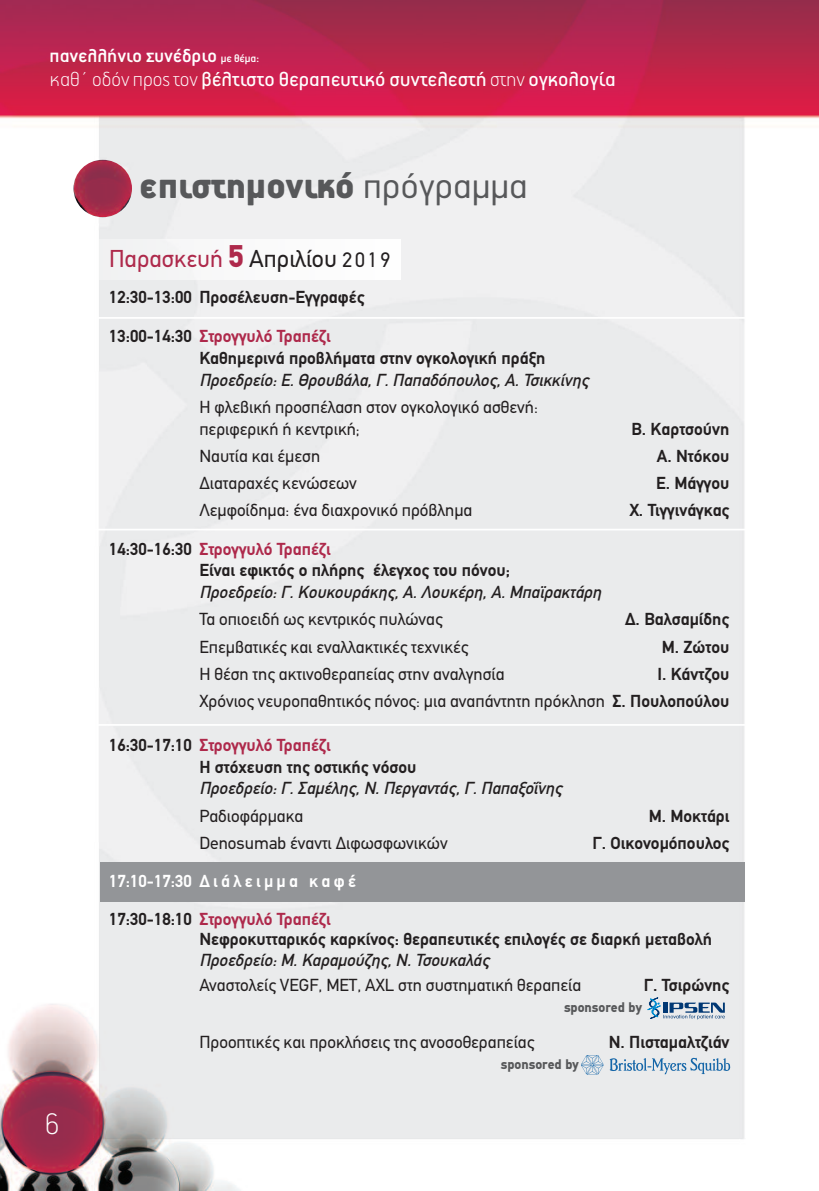
<style>
.page{position:relative;width:819px;height:1191px;background:#fff}
.page>*{position:absolute;margin:0;border:0;box-sizing:border-box;transform-origin:0 0}
.t1{font:900 40.6px "PF Premier Display";color:#57585a}
.t2{font:100 33.25px "PF Premier Display";color:#fff}
.t3{font:24.5px "PF Din Text";color:#ae294b}
.t4{font:22.75px "PF Premier Display";color:#fff}
.t5{font:500 21px "PF Premier Display";color:#fff}
.t6{font:17.5px/21.9px "PF Din Text";color:#231f20}
.t7{font:700 17.5px/21.9px "PF Din Text";color:#231f20}
.t8{font:italic 500 17.5px "PF Din Text";color:#231f20}
.t9{font:700 17.5px/37.4px "PF Din Text";color:#fff}
.t10{font:900 14px "PF Din Text";color:#57585a}
.s1{font-size:12.25px}
.s2{font-weight:100}
.s3{font-weight:300}
.s4{font-weight:900;font-size:31.5px}
.s5{color:#231f20}
.s6{font-size:21px;color:#231f20}
.s7{color:#ae294b}
.s8{font-weight:700}
</style>
<div class="page">
<img style="left:0;top:0;width:819px;height:1191px">
<img style="left:73px;top:160px;width:59px;height:57px;border-radius:50%">
<hr style="left:81px;top:317px;width:676px;height:2px;background:#fff">
<hr style="left:78px;top:529px;width:675px;height:1px;background:#fff">
<hr style="left:85px;top:724px;width:676px;height:2px;background:#fff">
<div style="left:0;top:239px;width:401px;height:40px;background:#fbfbfb"></div>
<div style="left:100px;top:861px;width:644px;height:40px;background:#939598"></div>
<svg style="left:609px;top:1057px;width:121px;height:17px"></svg>
<svg style="left:581px;top:1055px;width:22px;height:19px"></svg>
<svg style="left:647px;top:997px;width:77px;height:22px"></svg>
<p class="t5" style="left:50px;top:47px;width:211px">πανελλήνιο Συνέδριο <span class="s1">με θέμα:</span></p>
<h3 class="t4" style="left:50px;top:70px;width:567px"><span class="s2">Καθ΄ οδόν προςτον</span> βέλτιστο θεραπευτικό συντελεστή <span class="s2">στην</span> ογκολογία</h3>
<h1 class="t1" style="left:139px;top:170px;width:390px">επιστημονικό <span class="s3">πρόγραμμα</span></h1>
<h3 class="t3" style="left:109px;top:245px;width:283px">Παρασκευή <span class="s4">5</span> <span class="s5">Απριλίου</span> <span class="s6">2 0 1 9</span></h3>
<p class="t7" style="left:109px;top:286px;width:257px">12:30-13:00 Προσέλευση-Εγγραφές</p>
<p class="t7" style="left:199px;top:325px;width:347px;text-indent:-90px">13:00-14:30 <span class="s7">Στρογγυλό Τραπέζι<br></span>Καθημερινά προβλήματα στην ογκολογική πράξη</p>
<p class="t8" style="left:199px;top:369px;width:390px">Προεδρείο: Ε. Θρουβάλα, Γ. Παπαδόπουλος, Α. Τσικκίνης</p>
<p class="t6" style="left:199px;top:396px;width:340px">Η φλεβική προσπέλαση στον ογκολογικό ασθενή: περιφερική ή κεντρική;</p>
<p class="t7" style="left:631px;top:418px;width:100px">Β. Καρτσούνη</p>
<h2 class="t2" style="left:44px;top:1111px;width:17px">6</h2>
<p class="t6" style="left:199px;top:445px;width:122px">Ναυτία και έμεση</p>
<p class="t7" style="left:656px;top:445px;width:74px">Α. Ντόκου</p>
<p class="t6" style="left:199px;top:472px;width:159px">Διαταραχές κενώσεων</p>
<p class="t7" style="left:656px;top:472px;width:75px">Ε. Μάγγου</p>
<p class="t6" style="left:199px;top:499px;width:274px">Λεμφοίδημα: ένα διαχρονικό πρόβλημα</p>
<p class="t7" style="left:629px;top:499px;width:101px">Χ. Τιγγινάγκας</p>
<p class="t7" style="left:199px;top:537px;width:312px;text-indent:-90px">14:30-16:30 <span class="s7">Στρογγυλό Τραπέζι<br></span>Είναι εφικτός ο πλήρης έλεγχος του πόνου;</p>
<p class="t8" style="left:199px;top:582px;width:403px">Προεδρείο: Γ. Κουκουράκης, Α. Λουκέρη, Α. Μπαϊρακτάρη</p>
<p class="t6" style="left:199px;top:608px;width:245px">Τα οπιοειδή ως κεντρικός πυλώνας</p>
<p class="t7" style="left:625px;top:608px;width:106px">Δ. Βαλσαμίδης</p>
<p class="t6" style="left:199px;top:636px;width:270px">Επεμβατικές και εναλλακτικές τεχνικές</p>
<p class="t7" style="left:661px;top:635px;width:69px">Μ. Ζώτου</p>
<p class="t6" style="left:199px;top:663px;width:307px">Η θέση της ακτινοθεραπείας στην αναλγησία</p>
<p class="t6" style="left:199px;top:660px;width:531px;line-height:27.1px;text-align:right"><span class="s8">Ι. Κάντζου<br></span>Χρόνιος νευροπαθητικός πόνος: μια αναπάντητη πρόκληση <span class="s8">Σ. Πουλοπούλου</span></p>
<p class="t7" style="left:199px;top:733px;width:219px;text-indent:-90px">16:30-17:10 <span class="s7">Στρογγυλό Τραπέζι<br></span>Η στόχευση της οστικής νόσου</p>
<p class="t8" style="left:199px;top:778px;width:364px">Προεδρείο: Γ. Σαμέλης, Ν. Περγαντάς, Γ. Παπαξοΐνης</p>
<p class="t6" style="left:199px;top:804px;width:105px">Ραδιοφάρμακα</p>
<p class="t7" style="left:648px;top:804px;width:82px">Μ. Μοκτάρι</p>
<p class="t6" style="left:199px;top:832px;width:250px">Denosumab έναντι Διφωσφωνικών</p>
<p class="t7" style="left:592px;top:831px;width:138px">Γ. Οικονομόπουλος</p>
<p class="t9" style="left:109px;top:862px;width:248px">17:10-17:30 Διάλειμμα καφέ<br><span class="s5">17:30-18:10</span> <span class="s7">Στρογγυλό Τραπέζι</span></p>
<p class="t7" style="left:199px;top:928px;width:514px">Νεφροκυτταρικός καρκίνος: θεραπευτικές επιλογές σε διαρκή μεταβολή</p>
<p class="t8" style="left:199px;top:950px;width:291px">Προεδρείο: Μ. Καραμούζης, Ν. Τσουκαλάς</p>
<p class="t6" style="left:199px;top:974px;width:383px">Αναστολείς VEGF, MET, AXL στη συστηματική θεραπεία</p>
<p class="t7" style="left:643px;top:974px;width:87px">Γ. Τσιρώνης</p>
<p class="t10" style="left:564px;top:999px;width:79px">sponsored by</p>
<p class="t6" style="left:199px;top:1031px;width:336px">Προοπτικές και προκλήσεις της ανοσοθεραπείας</p>
<p class="t7" style="left:608px;top:1030px;width:122px">Ν. Πισταμαλτζιάν</p>
<p class="t10" style="left:500px;top:1055px;width:79px">sponsored by</p>
</div>
